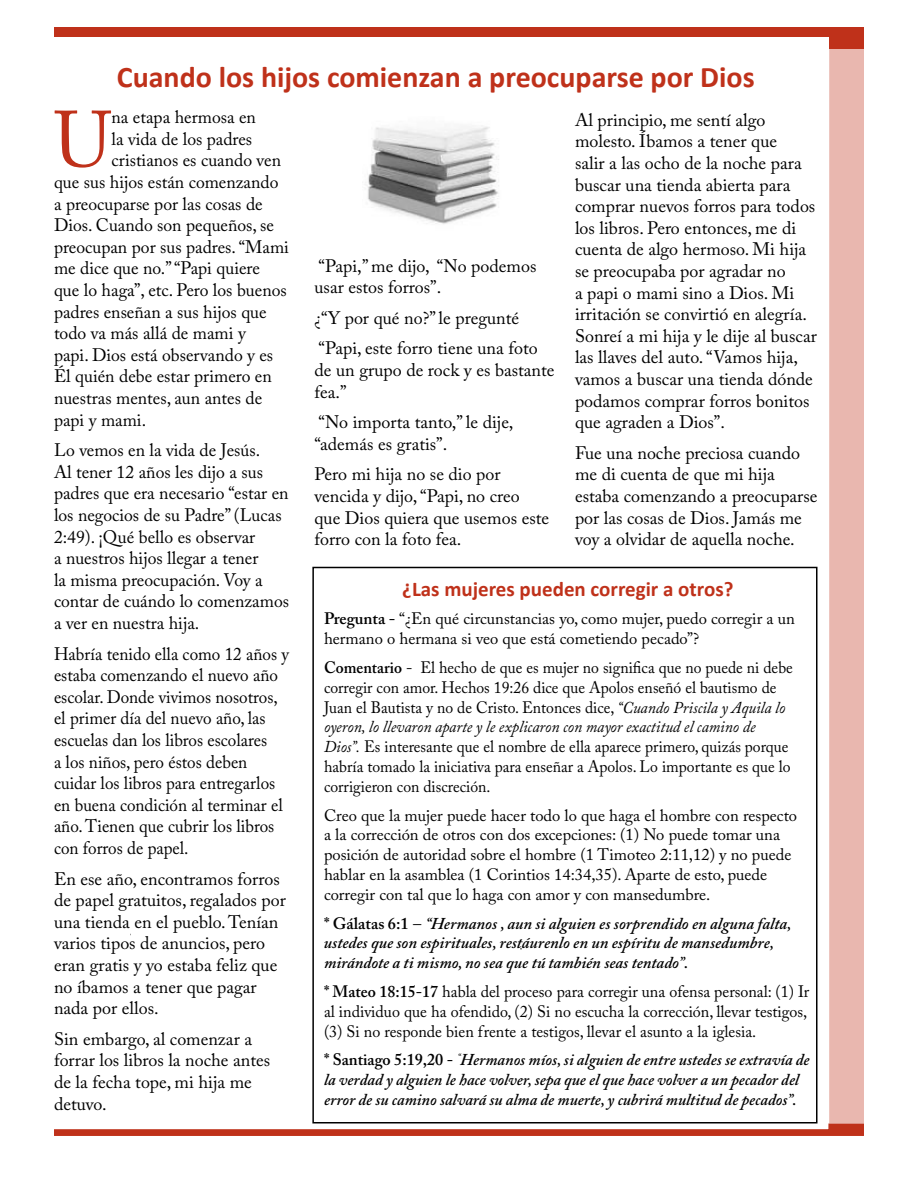
<style>
.page{position:relative;width:918px;height:1188px;background:#fff}
.page>*{position:absolute;margin:0;border:0;box-sizing:border-box;transform-origin:0 0}
.t1{font:78.75px "Adobe Caslon Pro";color:#bf311a}
.t2{font:700 30px "Calibri";color:#bf311a}
.t3{font:700 21px "Calibri";color:#bf311a}
.t4{font:18px/21.6px "Adobe Caslon Pro";color:#000}
.t5{font:18px/21.6px "Adobe Caslon Pro";color:#000;scale:.95 1}
.t6{font:16.5px/19.8px "Adobe Caslon Pro";color:#000}
.t7{font:16.5px/19.8px "Adobe Caslon Pro";color:#000;scale:.95 1}
.t8{font:italic 600 16.5px/19.8px "Adobe Caslon Pro";color:#000}
.s1{font-weight:600}
.s2{font-style:italic}
.s3{font-style:normal}
.s4{font-weight:400;font-style:normal}
</style>
<div class="page">
<div style="left:829px;top:48px;width:35px;height:1075px;background:#e9b7af"></div>
<div style="left:54px;top:27px;width:810px;height:10px;background:#bf311a"></div>
<div style="left:829px;top:37px;width:35px;height:12px;background:#bf311a"></div>
<svg style="left:54px;top:1123px;width:810px;height:13px"></svg>
<img style="left:365px;top:127px;width:134px;height:97px">
<div style="left:312px;top:567px;width:506px;height:557px;border:2px solid #000"></div>
<h2 class="t2" style="left:117px;top:58px;width:639px">Cuando los hijos comienzan a preocuparse por Dios</h2>
<h1 class="t1" style="left:54px;top:93px;width:59px">U</h1>
<p class="t4" style="left:112px;top:106px;width:146px">na etapa hermosa en</p>
<p class="t4" style="left:112px;top:128px;width:142px">la vida de los padres</p>
<p class="t4" style="left:112px;top:149px;width:171px">cristianos es cuando ven</p>
<p class="t4" style="left:54px;top:171px;width:226px">que sus hijos están comenzando</p>
<p class="t4" style="left:54px;top:193px;width:210px">a preocuparse por las cosas de</p>
<p class="t4" style="left:54px;top:214px;width:222px">Dios. Cuando son pequeños, se</p>
<p class="t4" style="left:54px;top:236px;width:236px">preocupan por sus padres. “Mami</p>
<p class="t4" style="left:54px;top:257px;width:207px">me dice que no.” “Papi quiere</p>
<p class="t4" style="left:54px;top:279px;width:234px">que lo haga”, etc. Pero los buenos</p>
<p class="t4" style="left:54px;top:301px;width:214px">padres enseñan a sus hijos que</p>
<p class="t4" style="left:54px;top:322px;width:193px">todo va más allá de mami y</p>
<p class="t4" style="left:54px;top:344px;width:221px">papi. Dios está observando y es</p>
<p class="t4" style="left:54px;top:365px;width:219px">Él quién debe estar primero en</p>
<p class="t4" style="left:54px;top:387px;width:210px">nuestras mentes, aun antes de</p>
<p class="t4" style="left:54px;top:409px;width:94px">papi y mami.</p>
<p class="t4" style="left:54px;top:439px;width:237px">Lo vemos en la vida de Jesús.<br>Al tener 12 años les dijo a sus padres que era necesario “estar en los negocios de su Padre” (Lucas<br>2:49). ¡Qué bello es observar<br>a nuestros hijos llegar a tener<br>la misma preocupación. Voy a contar de cuándo lo comenzamos a ver en nuestra hija.</p>
<p class="t5" style="left:54px;top:643px;width:249px">Habría tenido ella como 12 años y estaba comenzando el nuevo año escolar. Donde vivimos nosotros, el primer día del nuevo año, las escuelas dan los libros escolares<br>a los niños, pero éstos deben cuidar los libros para entregarlos en buena condición al terminar el año. Tienen que cubrir los libros con forros de papel.</p>
<p class="t4" style="left:54px;top:868px;width:233px">En ese año, encontramos forros de papel gratuitos, regalados por una tienda en el pueblo. Tenían varios tipos de anuncios, pero eran gratis y yo estaba feliz que no íbamos a tener que pagar nada por ellos.</p>
<p class="t4" style="left:54px;top:1028px;width:218px">Sin embargo, al comenzar a forrar los libros la noche antes de la fecha tope, mi hija me detuvo.</p>
<p class="t4" style="left:575px;top:109px;width:243px">Al principio, me sentí algo molesto. Íbamos a tener que<br>salir a las ocho de la noche para buscar una tienda abierta para comprar nuevos forros para todos los libros. Pero entonces, me di cuenta de algo hermoso. Mi hija se preocupaba por agradar no<br>a papi o mami sino a Dios. Mi irritación se convirtió en alegría.<br>Sonreí a mi hija y le dije al buscar las llaves del auto. “Vamos hija, vamos a buscar una tienda dónde podamos comprar forros bonitos que agraden a Dios”.</p>
<p class="t4" style="left:575px;top:442px;width:244px">Fue una noche preciosa cuando me di cuenta de que mi hija estaba comenzando a preocuparse por las cosas de Dios. Jamás me voy a olvidar de aquella noche.</p>
<p class="t3" style="left:402px;top:575px;width:333px">¿Las mujeres pueden corregir a otros?</p>
<p class="t6" style="left:324px;top:609px;width:472px"><span class="s1">Pregunta -</span> “¿En qué circunstancias yo, como mujer, puedo corregir a un hermano o hermana si veo que está cometiendo pecado”?</p>
<p class="t7" style="left:324px;top:657px;width:495px"><span class="s1">Comentario</span> - El hecho de que es mujer no significa que no puede ni debe corregir con amor. Hechos 19:26 dice que Apolos enseñó el bautismo de Juan el Bautista y no de Cristo. Entonces dice, <span class="s2">“Cuando Priscila y Aquila lo oyeron, lo llevaron aparte y le explicaron con mayor exactitud el camino de Dios”.</span> Es interesante que el nombre de ella aparece primero, quizás porque habría tomado la iniciativa para enseñar a Apolos. Lo importante es que lo corrigieron con discreción.</p>
<p class="t6" style="left:324px;top:805px;width:475px">Creo que la mujer puede hacer todo lo que haga el hombre con respecto a la corrección de otros con dos excepciones: (1) No puede tomar una posición de autoridad sobre el hombre (1 Timoteo 2:11,12) y no puede hablar en la asamblea (1 Corintios 14:34,35). Aparte de esto, puede corregir con tal que lo haga con amor y con mansedumbre.</p>
<p class="t8" style="left:324px;top:913px;width:469px"><span class="s3">* Gálatas 6:1</span> <span class="s4">–</span> “Hermanos , aun si alguien es sorprendido en alguna falta, ustedes que son espirituales, restáurenlo en un espíritu de mansedumbre, mirándote a ti mismo, no sea que tú también seas tentado”.</p>
<p class="t6" style="left:324px;top:981px;width:487px"><span class="s1">* Mateo 18:15-17</span> habla del proceso para corregir una ofensa personal: (1) Ir al individuo que ha ofendido, (2) Si no escucha la corrección, llevar testigos, (3) Si no responde bien frente a testigos, llevar el asunto a la iglesia.</p>
<p class="t8" style="left:324px;top:1050px;width:487px"><span class="s3">* Santiago 5:19,20 -</span> <sup>“</sup>Hermanos míos, si alguien de entre ustedes se extravía de la verdad y alguien le hace volver, sepa que el que hace volver a un pecador del error de su camino salvará su alma de muerte, y cubrirá multitud de pecados”.</p>
<p class="t4" style="left:315px;top:255px;width:223px">“Papi,” me dijo, “No podemos usar estos forros”.</p>
<p class="t4" style="left:315px;top:302px;width:225px;line-height:30.6px">¿“Y por qué no?” le pregunté “Papi, este forro tiene una foto</p>
<p class="t4" style="left:315px;top:359px;width:242px">de un grupo de rock y es bastante fea.”</p>
<p class="t4" style="left:315px;top:411px;width:200px">“No importa tanto,” le dije, “además es gratis”.</p>
<p class="t4" style="left:315px;top:463px;width:236px">Pero mi hija no se dio por vencida y dijo, “Papi, no creo que Dios quiera que usemos este forro con la foto fea.</p>
</div>
